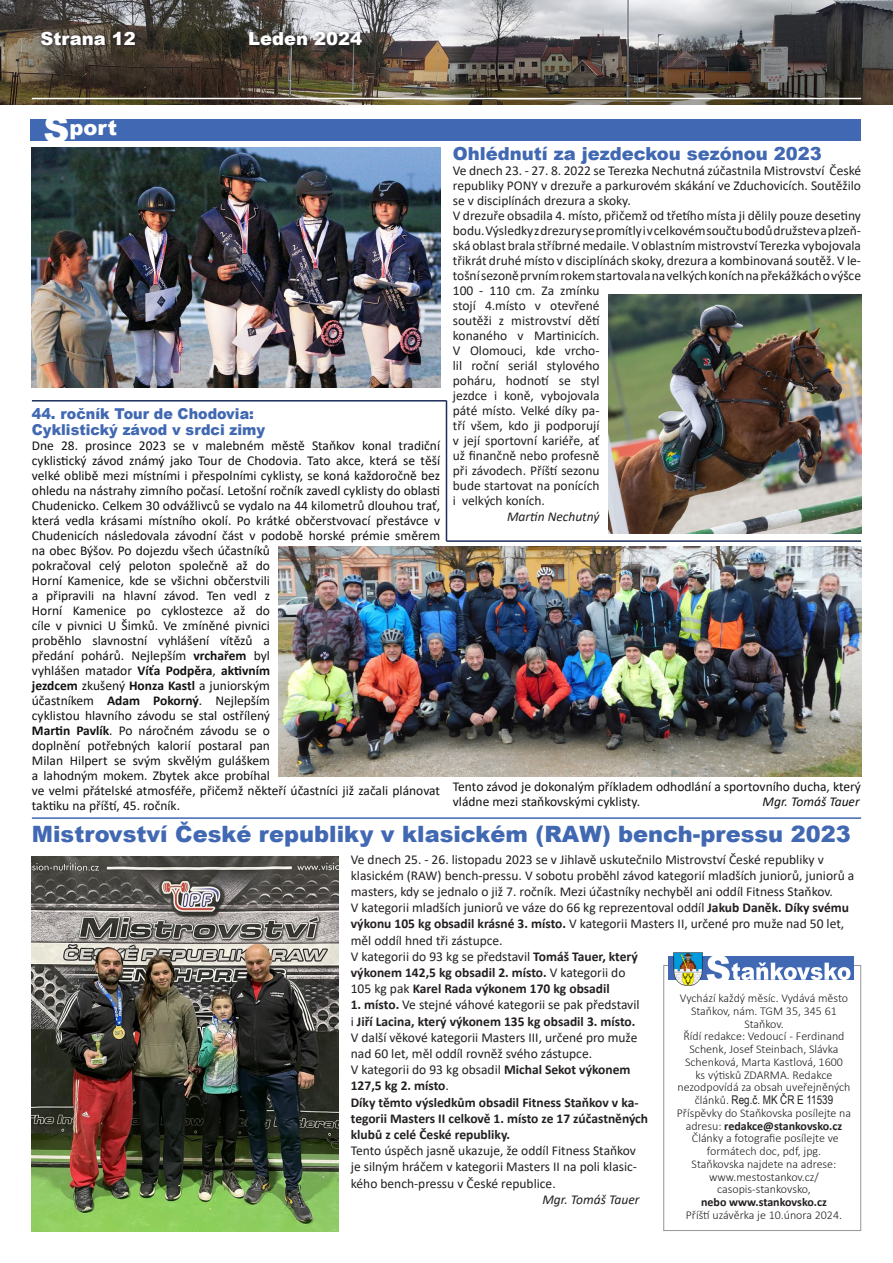
<style>
.page{position:relative;width:893px;height:1263px;background:#fff}
.page>*{position:absolute;margin:0;border:0;box-sizing:border-box;transform-origin:0 0}
.t1{font:900 22.5px "Arial";color:#4168b2}
.t2{font:900 21px "Arial";color:#fff}
.t3{font:900 18px "Arial";color:#4168b2}
.t4{font:900 18px "Arial";color:#fff}
.t5{font:900 15px "Arial";color:#4168b2;scale:.95 1}
.t6{font:13.5px/15px "Calibri";color:#231f20}
.t7{font:13.5px/15px "Calibri";color:#111}
.t8{font:700 13.5px/16.2px "Calibri";color:#231f20}
.t9{font:italic 13.5px "Calibri";color:#231f20}
.t10{font:italic 13.5px "Calibri";color:#111}
.t11{font:300 12px/12.8px "Calibri";color:#231f20;text-align:center}
.t12{font:700 12px "Calibri";color:#231f20}
.s1{font-size:36px}
.s2{font-weight:700}
.s3{font-weight:400}
.s4{font-family:"Arial Narrow";font-weight:400}
</style>
<div class="page">
<img style="left:0;top:0;width:893px;height:105px">
<div style="left:663px;top:965px;width:198px;height:266px;border:1px solid #939598"></div>
<svg style="left:669px;top:956px;width:185px;height:23px"></svg>
<svg style="left:707px;top:956px;width:143px;height:24px"></svg>
<img style="left:674px;top:952px;width:28px;height:34px">
<div style="left:31px;top:120px;width:830px;height:21px;background:#4168b2"></div>
<hr style="left:32px;top:817px;width:829px;height:2px;background:#4168b2">
<img style="left:32px;top:856px;width:306px;height:375px">
<img style="left:608px;top:294px;width:253px;height:240px">
<img style="left:32px;top:148px;width:408px;height:240px">
<img style="left:279px;top:547px;width:582px;height:229px">
<hr style="left:32px;top:400px;width:414px;height:1px;background:#1c2c59">
<hr style="left:446px;top:401px;width:1px;height:140px;background:#1c2c59">
<hr style="left:446px;top:540px;width:415px;height:2px;background:#1c2c59">
<svg style="left:38px;top:29px;width:103px;height:22px;background:#4b443b"></svg>
<svg style="left:246px;top:29px;width:122px;height:22px;background:#52504d"></svg>
<hr style="left:32px;top:98px;width:829px;height:1px;background:#fff">
<p class="t4" style="left:40px;top:25px;width:97px">Strana 12</p>
<p class="t4" style="left:248px;top:25px;width:116px">Leden 2024</p>
<p class="t2" style="left:44px;top:112px;width:75px"><span class="s1">S</span>port</p>
<p class="t5" style="left:32px;top:402px;width:235px">44. ročník Tour de Chodovia:</p>
<p class="t5" style="left:32px;top:419px;width:247px">Cyklistický závod v srdci zimy</p>
<p class="t7" style="left:32px;top:438px;width:410px">Dne 28. prosince 2023 se v malebném městě Staňkov konal tradiční cyklistický závod známý jako Tour de Chodovia. Tato akce, která se těší velké oblibě mezi místními i přespolními cyklisty, se koná každoročně bez ohledu na nástrahy zimního počasí. Letošní ročník zavedl cyklisty do oblasti Chudenicko. Celkem 30 odvážlivců se vydalo na 44 kilometrů dlouhou trať, která vedla krásami místního okolí. Po krátké občerstvovací přestávce v Chudenicích následovala závodní část v podobě horské prémie směrem na obec Býšov. Po dojezdu všech účastníků<br>pokračoval celý peloton společně až do<br>Horní Kamenice, kde se všichni občerstvili<br>a připravili na hlavní závod. Ten vedl z<br>Horní Kamenice po cyklostezce až do<br>cíle v pivnici U Šimků. Ve zmíněné pivnici<br>proběhlo slavnostní vyhlášení vítězů a<br>předání pohárů. Nejlepším <span class="s2">vrchařem</span> byl<br>vyhlášen matador <span class="s2">Víťa Podpěra</span>, <span class="s2">aktivním<br>jezdcem</span> zkušený <span class="s2">Honza Kastl</span> a juniorským<br>účastníkem <span class="s2">Adam Pokorný</span>. Nejlepším<br>cyklistou hlavního závodu se stal ostřílený<br><span class="s2">Martin Pavlík</span>. Po náročném závodu se o<br>doplnění potřebných kalorií postaral pan<br>Milan Hilpert se svým skvělým guláškem<br>a lahodným mokem. Zbytek akce probíhal<br>ve velmi přátelské atmosféře, přičemž někteří účastníci již začali plánovat taktiku na příští, 45. ročník.</p>
<p class="t3" style="left:453px;top:140px;width:371px">Ohlédnutí za jezdeckou sezónou 2023</p>
<p class="t6" style="left:453px;top:162px;width:410px;text-align:justify">Ve dnech 23. - 27. 8. 2022 se Terezka Nechutná zúčastnila Mistrovství České republiky PONY v drezuře a parkurovém skákání ve Zduchovicích. Soutěžilo se v disciplínách drezura a skoky.</p>
<p class="t6" style="left:453px;top:207px;width:410px">V drezuře obsadila 4. místo, přičemž od třetího místa ji dělily pouze desetiny bodu. Výsledky z drezury se promítly i v celkovém součtu bodů družstev a plzeň&shy;ská oblast brala stříbrné medaile. V oblastním mistrovství Terezka vybojovala třikrát druhé místo v disciplínách skoky, drezura a kombinovaná soutěž. V le&shy;tošní sezoně prvním rokem startovala na velkých koních na překážkách o výšce 100 - 110 cm. Za zmínku<br>stojí 4.místo v otevřené<br>soutěži z mistrovství dětí<br>konaného v Martinicích.<br>V Olomouci, kde vrcho-<br>lil roční seriál stylového<br>poháru, hodnotí se styl<br>jezdce i koně, vybojovala<br>páté místo. Velké díky pa-<br>tří všem, kdo ji podporují<br>v její sportovní kariéře, ať<br>už finančně nebo profesně<br>při závodech. Příští sezonu<br>bude startovat na ponících<br>i velkých koních.</p>
<p class="t9" style="left:507px;top:507px;width:94px">Martin Nechutný</p>
<p class="t7" style="left:453px;top:778px;width:410px">Tento závod je dokonalým příkladem odhodlání a sportovního ducha, který vládne mezi staňkovskými cyklisty.</p>
<p class="t10" style="left:763px;top:792px;width:99px">Mgr. Tomáš Tauer</p>
<p class="t1" style="left:32px;top:818px;width:820px">Mistrovství České republiky v klasickém (RAW) bench-pressu 2023</p>
<p class="t6" style="left:351px;top:851px;width:505px;line-height:16.2px">Ve dnech 25. - 26. listopadu 2023 se v Jihlavě uskutečnilo Mistrovství České republiky v klasickém (RAW) bench-pressu. V sobotu proběhl závod kategorií mladších juniorů, juniorů a masters, kdy se jednalo o již 7. ročník. Mezi účastníky nechyběl ani oddíl Fitness Staňkov.</p>
<p class="t6" style="left:351px;top:899px;width:500px;line-height:16.2px">V kategorii mladších juniorů ve váze do 66 kg reprezentoval oddíl <span class="s2">Jakub Daněk. Díky svému výkonu 105 kg obsadil krásné 3. místo.</span> V kategorii Masters II, určené pro muže nad 50 let, měl oddíl hned tři zástupce.</p>
<p class="t8" style="left:351px;top:948px;width:289px"><span class="s3">V kategorii do 93 kg se představil</span> Tomáš Tauer, který výkonem 142,5 kg obsadil 2. místo. <span class="s3">V kategorii do<br>105 kg pak</span> Karel Rada výkonem 170 kg obsadil</p>
<p class="t6" style="left:351px;top:997px;width:290px"><span class="s2">1. místo.</span> Ve stejné váhové kategorii se pak představil</p>
<p class="t8" style="left:351px;top:1013px;width:286px"><span class="s3">i</span> Jiří Lacina, který výkonem 135 kg obsadil 3. místo.</p>
<p class="t6" style="left:351px;top:1029px;width:288px;line-height:16.2px">V další věkové kategorii Masters III, určené pro muže nad 60 let, měl oddíl rovněž svého zástupce.<br>V kategorii do 93 kg obsadil <span class="s2">Michal Sekot výkonem 127,5 kg 2. místo</span>.</p>
<p class="t8" style="left:351px;top:1094px;width:289px">Díky těmto výsledkům obsadil Fitness Staňkov v ka-</p>
<p class="t8" style="left:351px;top:1110px;width:299px">tegorii Masters II celkově 1. místo ze 17 zúčastněných</p>
<p class="t8" style="left:351px;top:1126px;width:161px">klubů z celé České republiky.</p>
<p class="t6" style="left:351px;top:1143px;width:287px">Tento úspěch jasně ukazuje, že oddíl Fitness Staňkov</p>
<p class="t6" style="left:351px;top:1159px;width:288px">je silným hráčem v kategorii Masters II na poli klasic-</p>
<p class="t6" style="left:351px;top:1175px;width:206px">kého bench-pressu v České republice.</p>
<p class="t9" style="left:542px;top:1190px;width:99px">Mgr. Tomáš Tauer</p>
<p class="t11" style="left:680px;top:991px;width:170px">Vychází každý měsíc. Vydává město<br>Staňkov, nám. TGM 35, 345 61<br>Staňkov.</p>
<p class="t11" style="left:677px;top:1030px;width:175px">Řídí redakce: Vedoucí - Ferdinand<br>Schenk, Josef Steinbach, Slávka<br>Schenková, Marta Kastlová, 1600<br>ks výtisků ZDARMA. Redakce nezodpovídá za obsah uveřejněných článků. <span class="s4">Reg.č. MK ČR E 11539</span></p>
<p class="t11" style="left:677px;top:1106px;width:176px">Příspěvky do Staňkovska posílejte na adresu: <span class="s2">redakce@stankovsko.cz</span></p>
<p class="t11" style="left:692px;top:1132px;width:148px">Články a fotografie posílejte ve formátech doc, pdf, jpg.</p>
<p class="t11" style="left:692px;top:1157px;width:146px">Staňkovska najdete na adrese: www.mestostankov.cz/ casopis-stankovsko,</p>
<p class="t12" style="left:701px;top:1193px;width:127px">nebo www.stankovsko.cz</p>
<p class="t11" style="left:686px;top:1208px;width:158px">Příští uzávěrka je 10.února 2024.</p>
</div>
